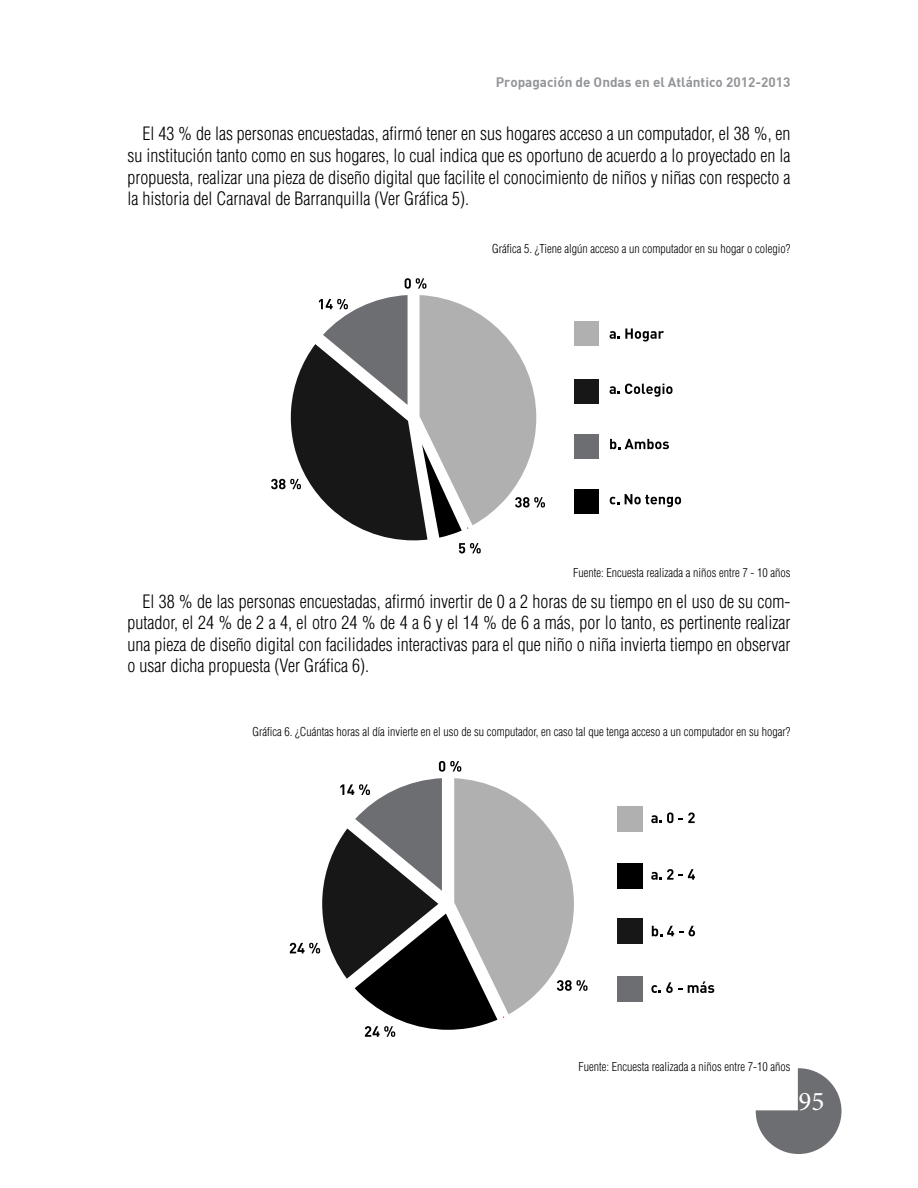
<style>
.page{position:relative;width:918px;height:1188px;background:#fff}
.page>*{position:absolute;margin:0;border:0;box-sizing:border-box;transform-origin:0 0}
.t1{font:27px "Minion Pro";color:#fff}
.t2{font:300 condensed 18px/21.6px "Helvetica LT Std";color:#000;text-align:justify}
.t3{font:700 13.5px "DI Nbek";color:#939598}
.t4{font:300 condensed 12px "Helvetica LT Std";color:#000}
</style>
<div class="page">
<svg style="left:756px;top:1068px;width:86px;height:86px"></svg>
<svg style="left:405px;top:278px;width:21px;height:11px"></svg>
<svg style="left:610px;top:384px;width:63px;height:13px"></svg>
<svg style="left:610px;top:439px;width:59px;height:10px"></svg>
<svg style="left:610px;top:497px;width:9px;height:7px"></svg>
<svg style="left:625px;top:494px;width:56px;height:13px"></svg>
<svg style="left:610px;top:328px;width:54px;height:14px"></svg>
<div style="left:574px;top:321px;width:25px;height:25px;background:#b0b0b0"></div>
<div style="left:574px;top:379px;width:25px;height:25px;background:#171717"></div>
<div style="left:574px;top:434px;width:24px;height:24px;background:#6d6e71"></div>
<div style="left:574px;top:489px;width:24px;height:25px;background:#000"></div>
<svg style="left:271px;top:295px;width:274px;height:258px"></svg>
<svg style="left:651px;top:869px;width:44px;height:11px"></svg>
<svg style="left:652px;top:926px;width:43px;height:10px"></svg>
<svg style="left:651px;top:982px;width:31px;height:11px"></svg>
<svg style="left:688px;top:981px;width:26px;height:12px"></svg>
<svg style="left:651px;top:812px;width:22px;height:11px"></svg>
<svg style="left:679px;top:812px;width:16px;height:11px"></svg>
<svg style="left:439px;top:761px;width:22px;height:11px"></svg>
<div style="left:617px;top:806px;width:25px;height:26px;background:#b0b0b0"></div>
<div style="left:617px;top:918px;width:25px;height:26px;background:#171717"></div>
<div style="left:617px;top:976px;width:25px;height:25px;background:#6d6e71"></div>
<div style="left:617px;top:863px;width:25px;height:25px;background:#000"></div>
<svg style="left:290px;top:778px;width:298px;height:259px"></svg>
<p class="t3" style="left:496px;top:73px;width:296px">Propagación de Ondas en el Atlántico 2012-2013</p>
<p class="t2" style="left:128px;top:123px;width:664px;text-indent:15px">El 43 % de las personas encuestadas, afirmó tener en sus hogares acceso a un computador, el 38 %, en su institución tanto como en sus hogares, lo cual indica que es oportuno de acuerdo a lo proyectado en la propuesta, realizar una pieza de diseño digital que facilite el conocimiento de niños y niñas con respecto a la historia del Carnaval de Barranquilla (Ver Gráfica 5).</p>
<p class="t4" style="left:492px;top:241px;width:300px">Gráfica 5. ¿Tiene algún acceso a un computador en su hogar o colegio?</p>
<p class="t4" style="left:573px;top:565px;width:219px">Fuente: Encuesta realizada a niños entre 7 - 10 años</p>
<p class="t2" style="left:128px;top:590px;width:664px;text-indent:15px">El 38 % de las personas encuestadas, afirmó invertir de 0 a 2 horas de su tiempo en el uso de su com&shy;putador, el 24 % de 2 a 4, el otro 24 % de 4 a 6 y el 14 % de 6 a más, por lo tanto, es pertinente realizar una pieza de diseño digital con facilidades interactivas para el que niño o niña invierta tiempo en observar o usar dicha propuesta (Ver Gráfica 6).</p>
<p class="t4" style="left:252px;top:724px;width:539px">Gráfica 6. ¿Cuántas horas al día invierte en el uso de su computador, en caso tal que tenga acceso a un computador en su hogar?</p>
<p class="t4" style="left:579px;top:1059px;width:213px">Fuente: Encuesta realizada a niños entre 7-10 años</p>
<h1 class="t1" style="left:799px;top:1083px;width:27px">95</h1>
</div>
